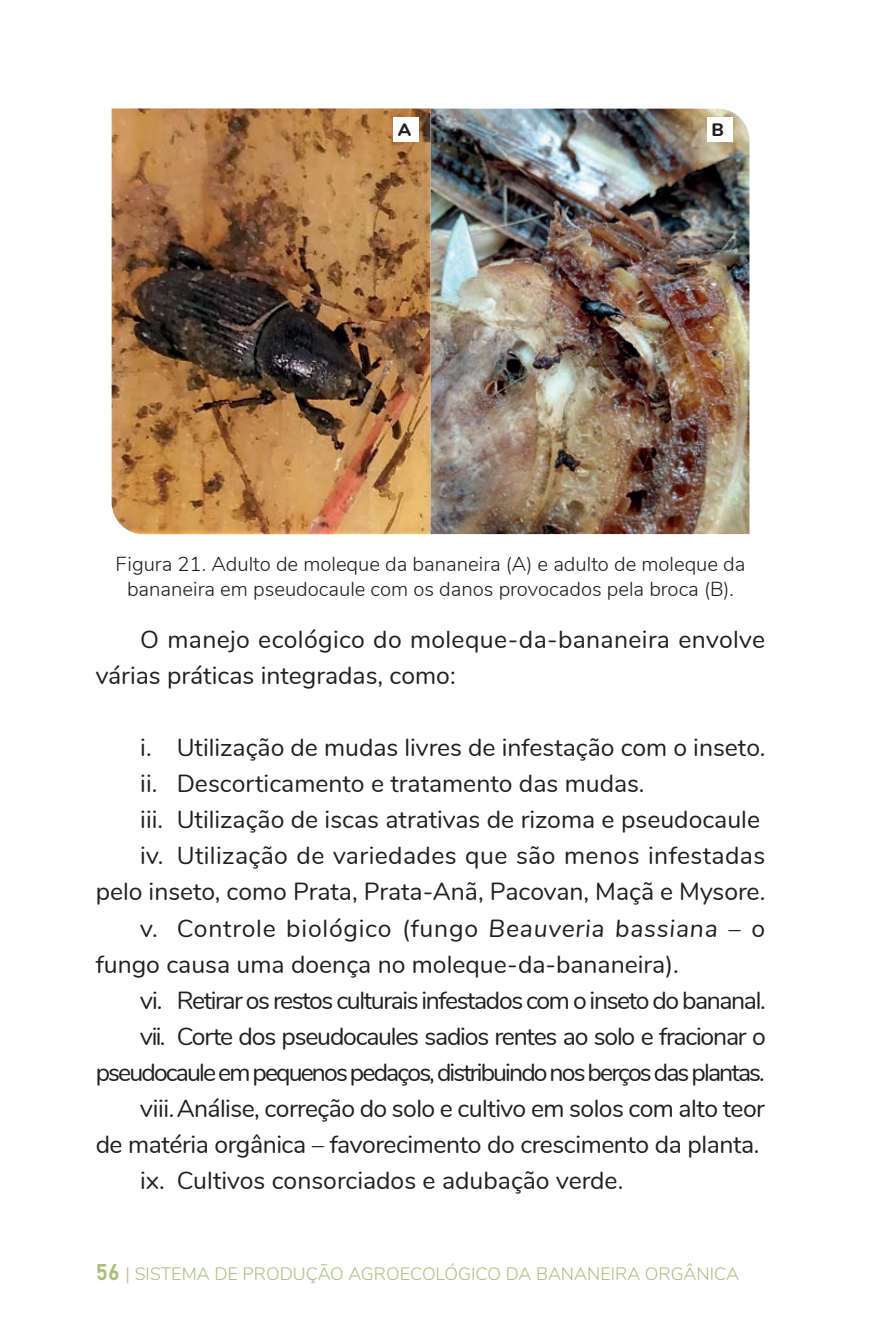
<style>
.page{position:relative;width:893px;height:1340px;background:#fff}
.page>*{position:absolute;margin:0;border:0;box-sizing:border-box;transform-origin:0 0}
.t1{font:24.75px/36px "Nunito";color:#231f20}
.t2{font:24.75px "Nunito";letter-spacing:-.075em;color:#231f20}
.t3{font:24.75px "Nunito";letter-spacing:-.055em;color:#231f20}
.t4{font:24.75px "Nunito";letter-spacing:-.05em;color:#231f20}
.t5{font:24.75px "Nunito";letter-spacing:-.025em;color:#231f20}
.t6{font:24.75px "Nunito";letter-spacing:.03em;color:#231f20}
.t7{font:300 20.25px/24.3px "Nunito";color:#231f20;text-align:center}
.t8{font:300 18px "Nunito";color:#acbe7e}
.t9{font:800 18px "Nunito";color:#231f20}
.s1{font-style:italic}
.s2{font-family:"Bahnschrift";font-weight:400;font-size:22.5px}
</style>
<div class="page">
<img style="left:112px;top:108px;width:637px;height:426px">
<div style="left:393px;top:117px;width:25px;height:25px;background:#fff"></div>
<div style="left:707px;top:117px;width:25px;height:25px;background:#fff"></div>
<p class="t9" style="left:398px;top:116px;width:15px">A</p>
<p class="t9" style="left:712px;top:116px;width:14px">B</p>
<p class="t7" style="left:116px;top:551px;width:631px">Figura 21. Adulto de moleque da bananeira (A) e adulto de moleque da bananeira em pseudocaule com os danos provocados pela broca (B).</p>
<p class="t1" style="left:96px;top:620px;width:671px;text-indent:45px">O manejo ecológico do moleque-da-bananeira envolve várias práticas integradas, como:</p>
<p class="t1" style="left:140px;top:728px;width:626px">i. Utilização de mudas livres de infestação com o inseto.</p>
<p class="t1" style="left:140px;top:764px;width:506px">ii. Descorticamento e tratamento das mudas.</p>
<p class="t1" style="left:140px;top:800px;width:621px">iii. Utilização de iscas atrativas de rizoma e pseudocaule</p>
<p class="t1" style="left:140px;top:836px;width:626px">iv. Utilização de variedades que são menos infestadas</p>
<p class="t1" style="left:96px;top:872px;width:671px">pelo inseto, como Prata, Prata-Anã, Pacovan, Maçã e Mysore.</p>
<p class="t6" style="left:140px;top:909px;width:626px">v. Controle biológico (fungo <span class="s1">Beauveria bassiana</span> – o</p>
<p class="t1" style="left:96px;top:944px;width:585px">fungo causa uma doença no moleque-da-bananeira).</p>
<p class="t3" style="left:140px;top:981px;width:627px">vi. Retirar os restos culturais infestados com o inseto do bananal.</p>
<p class="t4" style="left:140px;top:1017px;width:627px">vii. Corte dos pseudocaules sadios rentes ao solo e fracionar o</p>
<p class="t2" style="left:96px;top:1053px;width:671px">pseudocaule em pequenos pedaços, distribuindo nos berços das plantas.</p>
<p class="t5" style="left:140px;top:1089px;width:626px">viii.Análise, correção do solo e cultivo em solos com alto teor</p>
<p class="t1" style="left:96px;top:1124px;width:665px">de matéria orgânica – favorecimento do crescimento da planta.</p>
<p class="t1" style="left:140px;top:1160px;width:484px">ix. Cultivos consorciados e adubação verde.</p>
<p class="t8" style="left:96px;top:1260px;width:645px"><span class="s2">56</span> | SISTEMA DE PRODUÇÃO AGROECOLÓGICO DA BANANEIRA ORGÂNICA</p>
</div>
